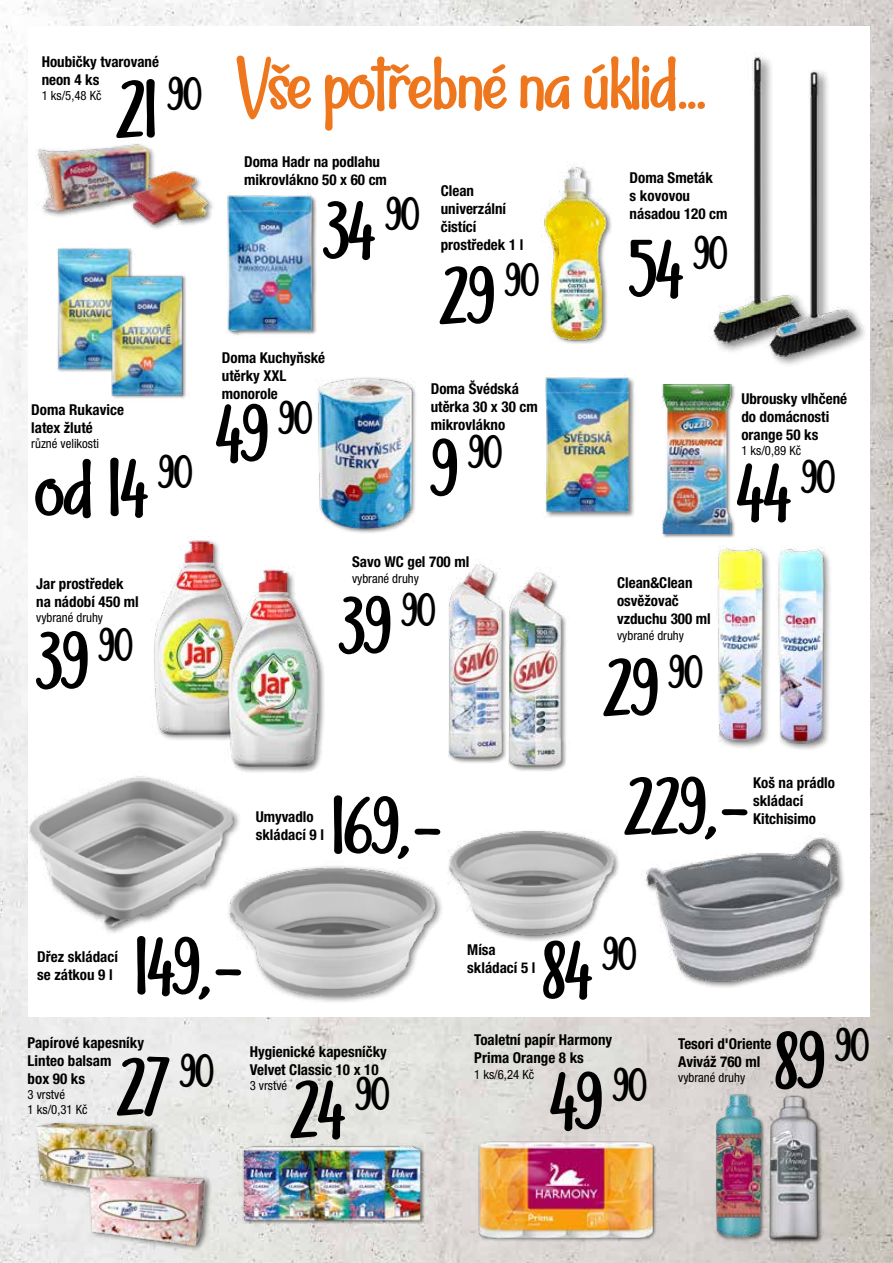
<style>
.page{position:relative;width:893px;height:1263px;background:#fff}
.page>*{position:absolute;margin:0;border:0;box-sizing:border-box;transform-origin:0 0}
.t1{font:700 82.5px/172.6px "Nuit";color:#000}
.t2{font:700 76.2px "Nuit";letter-spacing:-.02em;color:#ee771e}
.t3{font:700 48.15px "Nuit";color:#000}
.t4{font:700 condensed 15px/18px "Helvetica Neue LT Pro";color:#000}
.t5{font:condensed 12.75px/15.3px "Helvetica Neue LT Pro";color:#000}
.s1{font-size:82.5px}
</style>
<div class="page">
<img style="left:0;top:0;width:893px;height:1263px">
<div style="left:28px;top:26px;width:842px;height:990px;background:#fff"></div>
<div style="left:203px;top:23px;width:546px;height:151px;background:#fff"></div>
<img style="left:227px;top:193px;width:90px;height:142px">
<img style="left:57px;top:248px;width:78px;height:124px">
<img style="left:101px;top:266px;width:86px;height:133px">
<img style="left:18px;top:131px;width:195px;height:106px">
<div style="left:35px;top:1120px;width:177px;height:132px;background:#000;opacity:.49"></div>
<img style="left:37px;top:1123px;width:167px;height:122px">
<img style="left:717px;top:546px;width:53px;height:202px">
<img style="left:778px;top:547px;width:53px;height:201px">
<img style="left:154px;top:536px;width:68px;height:202px">
<img style="left:199px;top:566px;width:125px;height:205px">
<img style="left:508px;top:572px;width:58px;height:199px">
<img style="left:448px;top:564px;width:72px;height:199px">
<img style="left:545px;top:377px;width:89px;height:141px">
<div style="left:662px;top:384px;width:73px;height:154px;background:#000;opacity:.49"></div>
<img style="left:625px;top:384px;width:110px;height:149px">
<img style="left:541px;top:162px;width:71px;height:182px">
<img style="left:709px;top:53px;width:184px;height:315px">
<img style="left:315px;top:377px;width:101px;height:156px">
<div style="left:27px;top:775px;width:214px;height:161px;background:#fff"></div>
<img style="left:19px;top:771px;width:221px;height:161px">
<div style="left:644px;top:837px;width:202px;height:152px;background:#000;opacity:.49"></div>
<img style="left:644px;top:834px;width:202px;height:148px">
<div style="left:447px;top:829px;width:174px;height:112px;background:#000;opacity:.49"></div>
<img style="left:447px;top:829px;width:195px;height:107px">
<img style="left:218px;top:852px;width:224px;height:150px">
<img style="left:226px;top:1134px;width:212px;height:95px">
<img style="left:465px;top:1127px;width:200px;height:118px">
<img style="left:689px;top:1085px;width:97px;height:160px">
<img style="left:761px;top:1088px;width:66px;height:161px">
<p class="t4" style="left:42px;top:52px;width:119px">Houbičky tvarované neon 4 ks</p>
<p class="t5" style="left:42px;top:88px;width:61px">1 ks/5,48 Kč</p>
<h1 class="t1" style="left:117px;top:22px;width:86px">21 <sup>90</sup></h1>
<p class="t4" style="left:31px;top:400px;width:94px">Doma Rukavice latex žluté</p>
<p class="t5" style="left:31px;top:436px;width:69px">různé velikosti</p>
<h1 class="t1" style="left:36px;top:401px;width:158px">od 14 <sup>90<br></sup>39 <sup>90</sup></h1>
<p class="t4" style="left:36px;top:574px;width:104px">Jar prostředek na nádobí 450 ml</p>
<p class="t5" style="left:36px;top:610px;width:68px">vybrané druhy</p>
<h2 class="t2" style="left:238px;top:38px;width:477px">Vše potřebné na úklid…</h2>
<p class="t4" style="left:244px;top:153px;width:144px">Doma Hadr na podlahu mikrovlákno 50 x 60 cm</p>
<h1 class="t1" style="left:323px;top:143px;width:98px">34 <sup>90</sup></h1>
<p class="t4" style="left:441px;top:182px;width:84px">Clean univerzální čistící prostředek 1 l</p>
<h1 class="t1" style="left:441px;top:209px;width:100px">29 <sup>90</sup></h1>
<p class="t4" style="left:630px;top:169px;width:99px">Doma Smeták<br>s kovovou násadou 120 cm</p>
<h1 class="t1" style="left:630px;top:182px;width:99px">54 <sup>90</sup></h1>
<p class="t4" style="left:222px;top:349px;width:105px">Doma Kuchyňské utěrky XXL monorole</p>
<h1 class="t1" style="left:216px;top:346px;width:98px">49 <sup>90</sup></h1>
<p class="t4" style="left:431px;top:379px;width:109px">Doma Švédská utěrka 30 x 30 cm mikrovlákno</p>
<h3 class="t3" style="left:431px;top:424px;width:73px"><span class="s1">9</span>90</h3>
<p class="t4" style="left:741px;top:389px;width:107px">Ubrousky vlhčené do domácnosti orange 50 ks</p>
<p class="t5" style="left:741px;top:443px;width:61px">1 ks/0,89 Kč</p>
<h1 class="t1" style="left:737px;top:405px;width:99px">44 <sup>90</sup></h1>
<p class="t4" style="left:352px;top:553px;width:119px">Savo WC gel 700 ml</p>
<p class="t5" style="left:352px;top:570px;width:68px">vybrané druhy</p>
<h1 class="t1" style="left:339px;top:538px;width:98px">39 <sup>90</sup></h1>
<p class="t4" style="left:617px;top:574px;width:95px">Clean&amp;Clean osvěžovač vzduchu 300 ml</p>
<p class="t5" style="left:617px;top:627px;width:68px">vybrané druhy</p>
<h1 class="t1" style="left:604px;top:600px;width:100px">29 <sup>90</sup></h1>
<p class="t4" style="left:256px;top:807px;width:70px">Umyvadlo skládací 9 l</p>
<h1 class="t1" style="left:332px;top:739px;width:115px">169,-</h1>
<h1 class="t1" style="left:625px;top:719px;width:128px">229,-</h1>
<p class="t4" style="left:753px;top:773px;width:83px">Koš na prádlo skládací<br>Kitchisimo</p>
<p class="t4" style="left:37px;top:948px;width:82px">Dřez skládací se zátkou 9 l</p>
<h1 class="t1" style="left:135px;top:879px;width:113px">149,-</h1>
<p class="t4" style="left:467px;top:940px;width:70px">Mísa skládací 5 l</p>
<h1 class="t1" style="left:544px;top:883px;width:94px">84 <sup>90</sup></h1>
<p class="t4" style="left:28px;top:1033px;width:118px">Papírové kapesníky<br>Linteo balsam<br>box 90 ks</p>
<p class="t5" style="left:28px;top:1087px;width:61px">3 vrstvé<br>1 ks/0,31 Kč</p>
<h1 class="t1" style="left:118px;top:1000px;width:97px">27 <sup>90</sup></h1>
<p class="t4" style="left:474px;top:1031px;width:140px">Toaletní papír Harmony<br>Prima Orange 8 ks</p>
<p class="t5" style="left:474px;top:1066px;width:61px">1 ks/6,24 Kč</p>
<p class="t4" style="left:250px;top:1042px;width:139px">Hygienické kapesníčky<br>Velvet Classic 10 x 10</p>
<p class="t5" style="left:250px;top:1078px;width:39px">3 vrstvé</p>
<h1 class="t1" style="left:292px;top:1022px;width:99px">24 <sup>90</sup></h1>
<h1 class="t1" style="left:551px;top:1014px;width:98px">49 <sup>90</sup></h1>
<h1 class="t1" style="left:776px;top:973px;width:95px">89 <sup>90</sup></h1>
<p class="t4" style="left:678px;top:1034px;width:95px">Tesori d'Oriente<br>Aviváž 760 ml</p>
<p class="t5" style="left:678px;top:1070px;width:68px">vybrané druhy</p>
</div>
